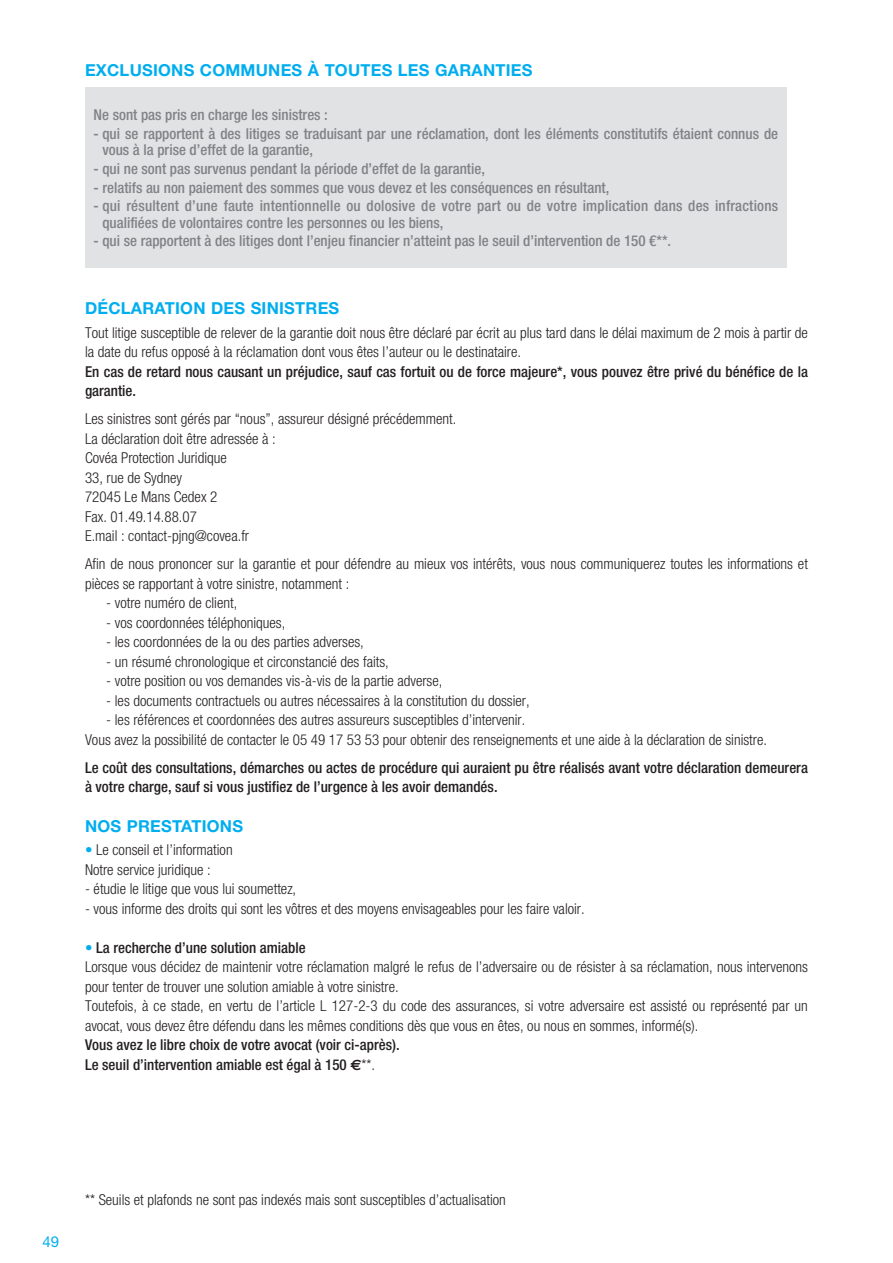
<style>
.page{position:relative;width:893px;height:1263px;background:#fff}
.page>*{position:absolute;margin:0;border:0;box-sizing:border-box;transform-origin:0 0}
.t1{font:700 16.5px "Helvetica Neue LT Std";letter-spacing:.015em;color:#00aeef}
.t2{font:300 condensed 15px/19.5px "Helvetica Neue LT Std";color:#231f20}
.t3{font:500 condensed 15px/16.5px "Helvetica Neue LT Std";color:#808285}
.t4{font:500 condensed 15px/19.5px "Helvetica Neue LT Std";color:#231f20}
.t5{font:15px "Helvetica Neue LT Std";color:#00aeef}
.s1{color:#00aeef}
.s2{font-weight:500;color:#00aeef}
.s3{font-weight:500}
.s4{font-family:"Euro Sans";font-weight:700;font-stretch:normal}
.s5{font-weight:300}
</style>
<div class="page">
<div style="left:85px;top:87px;width:702px;height:181px;background:#e1e2e4"></div>
<p class="t1" style="left:85px;top:64px;width:449px">EXCLUSIONS COMMUNES À TOUTES LES GARANTIES</p>
<p class="t3" style="left:94px;top:108px;width:236px">Ne sont pas pris en charge les sinistres :</p>
<p class="t3" style="left:102px;top:127px;width:677px;text-indent:-9px">- qui se rapportent à des litiges se traduisant par une réclamation, dont les éléments constitutifs étaient connus de vous à la prise d’effet de la garantie,</p>
<p class="t3" style="left:94px;top:162px;width:393px">- qui ne sont pas survenus pendant la période d’effet de la garantie,</p>
<p class="t3" style="left:94px;top:181px;width:517px">- relatifs au non paiement des sommes que vous devez et les conséquences en résultant,</p>
<p class="t3" style="left:102px;top:199px;width:677px;text-indent:-9px">- qui résultent d’une faute intentionnelle ou dolosive de votre part ou de votre implication dans des infractions qualifiées de volontaires contre les personnes ou les biens,</p>
<p class="t3" style="left:94px;top:235px;width:579px">- qui se rapportent à des litiges dont l’enjeu financier n’atteint pas le seuil d’intervention de 150 €**.</p>
<p class="t1" style="left:85px;top:302px;width:256px">DÉCLARATION DES SINISTRES</p>
<p class="t2" style="left:85px;top:324px;width:724px">Tout litige susceptible de relever de la garantie doit nous être déclaré par écrit au plus tard dans le délai maximum de 2 mois à partir de la date du refus opposé à la réclamation dont vous êtes l’auteur ou le destinataire.</p>
<p class="t4" style="left:85px;top:363px;width:724px">En cas de retard nous causant un préjudice, sauf cas fortuit ou de force majeure*, vous pouvez être privé du bénéfice de la garantie.</p>
<p class="t2" style="left:85px;top:411px;width:373px">Les sinistres sont gérés par “nous”, assureur désigné précédemment.<br>La déclaration doit être adressée à :<br>Covéa Protection Juridique<br>33, rue de Sydney<br>72045 Le Mans Cedex 2<br>Fax. 01.49.14.88.07<br>E.mail : contact-pjng@covea.fr</p>
<p class="t2" style="left:85px;top:556px;width:724px">Afin de nous prononcer sur la garantie et pour défendre au mieux vos intérêts, vous nous communiquerez toutes les informations et pièces se rapportant à votre sinistre, notamment :</p>
<p class="t2" style="left:106px;top:595px;width:133px">- votre numéro de client,</p>
<p class="t2" style="left:106px;top:614px;width:181px">- vos coordonnées téléphoniques,</p>
<p class="t2" style="left:106px;top:634px;width:259px">- les coordonnées de la ou des parties adverses,</p>
<p class="t2" style="left:106px;top:653px;width:284px">- un résumé chronologique et circonstancié des faits,</p>
<p class="t2" style="left:106px;top:673px;width:338px">- votre position ou vos demandes vis-à-vis de la partie adverse,</p>
<p class="t2" style="left:106px;top:692px;width:425px">- les documents contractuels ou autres nécessaires à la constitution du dossier,</p>
<p class="t2" style="left:85px;top:712px;width:683px;text-indent:21px">- les références et coordonnées des autres assureurs susceptibles d’intervenir.<br>Vous avez la possibilité de contacter le 05 49 17 53 53 pour obtenir des renseignements et une aide à la déclaration de sinistre.</p>
<p class="t4" style="left:85px;top:759px;width:724px">Le coût des consultations, démarches ou actes de procédure qui auraient pu être réalisés avant votre déclaration demeurera à votre charge, sauf si vous justifiez de l’urgence à les avoir demandés.</p>
<p class="t1" style="left:85px;top:820px;width:160px">NOS PRESTATIONS</p>
<p class="t2" style="left:85px;top:842px;width:149px"><span class="s1">•</span> Le conseil et l’information<br>Notre service juridique :</p>
<p class="t2" style="left:85px;top:881px;width:213px">- étudie le litige que vous lui soumettez,</p>
<p class="t2" style="left:85px;top:900px;width:501px">- vous informe des droits qui sont les vôtres et des moyens envisageables pour les faire valoir.</p>
<p class="t2" style="left:85px;top:939px;width:724px"><span class="s2">•</span> <span class="s3">La recherche d’une solution amiable<br></span>Lorsque vous décidez de maintenir votre réclamation malgré le refus de l’adversaire ou de résister à sa réclamation, nous intervenons pour tenter de trouver une solution amiable à votre sinistre.<br>Toutefois, à ce stade, en vertu de l’article L 127-2-3 du code des assurances, si votre adversaire est assisté ou représenté par un avocat, vous devez être défendu dans les mêmes conditions dès que vous en êtes, ou nous en sommes, informé(s).</p>
<p class="t4" style="left:85px;top:1037px;width:316px">Vous avez le libre choix de votre avocat (voir ci-après).<br>Le seuil d’intervention amiable est égal à 150 <span class="s4">€</span><span class="s5">**.</span></p>
<p class="t5" style="left:43px;top:1236px;width:18px">49</p>
<p class="t2" style="left:85px;top:1191px;width:422px">** Seuils et plafonds ne sont pas indexés mais sont susceptibles d’actualisation</p>
</div>
